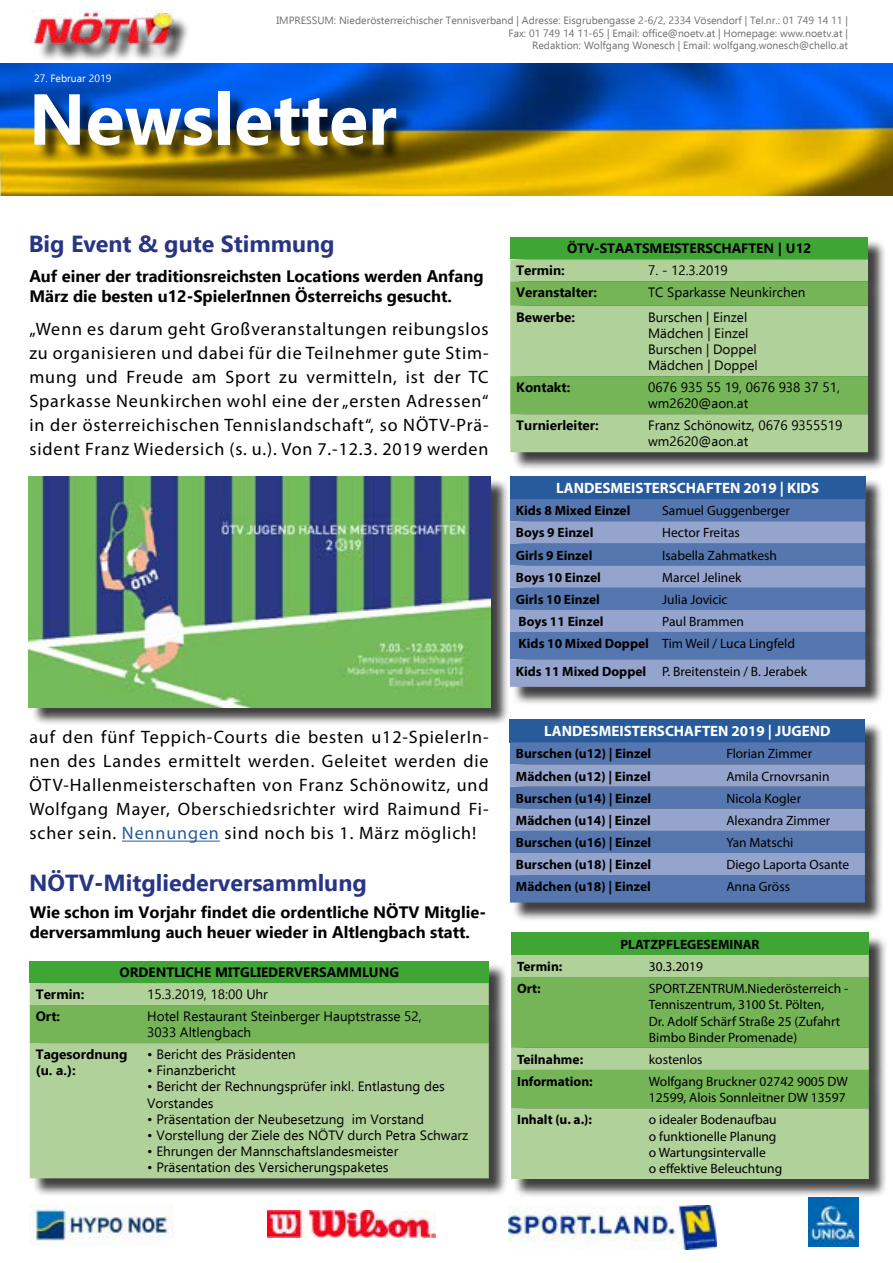
<style>
.page{position:relative;width:893px;height:1263px;background:#fff}
.page>*{position:absolute;margin:0;border:0;box-sizing:border-box;transform-origin:0 0}
.t1{font:700 72px "Ebrima";color:#fff}
.t2{font:700 23.25px "Ebrima";color:#283583}
.t3{font:18px/24px "Myriad Pro";letter-spacing:.05em;color:#000;text-align:justify}
.t4{font:700 16.5px/19.8px "Ebrima";color:#000}
.t5{font:700 15px "Myriad Pro";color:#fff}
.t6{font:13.5px/16.2px "Myriad Pro";color:#000}
.t7{font:13.5px/16.2px "Ebrima";color:#000}
.t8{font:700 13.5px "Myriad Pro";color:#000}
.t9{font:700 13.5px/16.2px "Ebrima";color:#000}
.t10{font:10.5px/12.6px "Ebrima";color:#706f6f;text-align:right}
.t11{font:10.5px "Ebrima";color:#fff}
.s1{color:#275b9b}
.s2{font-weight:700}
</style>
<div class="page">
<img style="left:0;top:64px;width:893px;height:131px">
<div style="left:38px;top:15px;width:153px;height:47px;background:#000;opacity:.75"></div>
<img style="left:33px;top:11px;width:143px;height:47px">
<hr style="left:122px;top:841px;width:98px;height:1px;background:#275b9b">
<img style="left:268px;top:1210px;width:167px;height:27px">
<img style="left:508px;top:1205px;width:208px;height:45px">
<img style="left:809px;top:1198px;width:50px;height:48px">
<div style="left:512px;top:722px;width:371px;height:199px;background:#000;opacity:.75"></div>
<div style="left:510px;top:719px;width:355px;height:23px;background:#275b9b"></div>
<div style="left:510px;top:742px;width:355px;height:160px;background:#5576af"></div>
<svg style="left:510px;top:764px;width:355px;height:111px;background:#7b91c0"></svg>
<div style="left:512px;top:478px;width:372px;height:227px;background:#000;opacity:.75"></div>
<div style="left:510px;top:476px;width:355px;height:23px;background:#275b9b"></div>
<div style="left:510px;top:499px;width:355px;height:22px;background:#5576af"></div>
<svg style="left:510px;top:521px;width:355px;height:166px;background:#798fbe"></svg>
<img style="left:30px;top:1205px;width:144px;height:39px">
<div style="left:32px;top:963px;width:476px;height:234px;background:#000;opacity:.75"></div>
<div style="left:30px;top:961px;width:459px;height:22px;background:#3fa535"></div>
<div style="left:30px;top:983px;width:459px;height:195px;background:#b0d199"></div>
<div style="left:30px;top:1005px;width:459px;height:38px;background:#75b558"></div>
<div style="left:514px;top:935px;width:373px;height:263px;background:#000;opacity:.75"></div>
<div style="left:511px;top:933px;width:358px;height:22px;background:#3fa535"></div>
<div style="left:511px;top:955px;width:358px;height:224px;background:#b0d199"></div>
<svg style="left:511px;top:977px;width:358px;height:131px;background:#7eb962"></svg>
<div style="left:31px;top:479px;width:479px;height:247px;background:#000;opacity:.75"></div>
<img style="left:29px;top:476px;width:462px;height:231px">
<div style="left:513px;top:240px;width:373px;height:231px;background:#000;opacity:.75"></div>
<div style="left:510px;top:237px;width:358px;height:22px;background:#3fa535"></div>
<div style="left:510px;top:259px;width:358px;height:193px;background:#b0d199"></div>
<svg style="left:510px;top:281px;width:358px;height:133px;background:#94c37a"></svg>
<div style="left:37px;top:94px;width:378px;height:69px;background:#000;opacity:.75"></div>
<p class="t11" style="left:34px;top:70px;width:79px">27. Februar 2019</p>
<p class="t10" style="left:276px;top:14px;width:573px">IMPRESSUM: Niederösterreichischer Tennisverband | Adresse: Eisgrubengasse 2-6/2, 2334 Vösendorf | Tel.nr.: 01 749 14 11 |<br>Fax: 01 749 14 11-65 | Email: office@noetv.at | Homepage: www.noetv.at |<br>Redaktion: Wolfgang Wonesch | Email: wolfgang.wonesch@chello.at</p>
<h1 class="t1" style="left:29px;top:66px;width:369px">Newsletter</h1>
<h2 class="t2" style="left:29px;top:227px;width:307px">Big Event &amp; gute Stimmung</h2>
<p class="t4" style="left:29px;top:265px;width:456px">Auf einer der traditionsreichsten Locations werden Anfang<br>März die besten u12-SpielerInnen Österreichs gesucht.</p>
<p class="t3" style="left:29px;top:317px;width:461px">„Wenn es darum geht Großveranstaltungen reibungslos zu organisieren und dabei für die Teilnehmer gute Stim&shy;mung und Freude am Sport zu vermitteln, ist der TC Sparkasse Neunkirchen wohl eine der „ersten Adressen“ in der österreichischen Tennislandschaft“, so NÖTV-Prä&shy;sident Franz Wiedersich (s. u.). Von 7.-12.3. 2019 werden</p>
<p class="t3" style="left:29px;top:725px;width:461px">auf den fünf Teppich-Courts die besten u12-SpielerIn&shy;nen des Landes ermittelt werden. Geleitet werden die ÖTV-Hallenmeisterschaften von Franz Schönowitz, und Wolfgang Mayer, Oberschiedsrichter wird Raimund Fi&shy;scher sein. <span class="s1">Nennungen</span> sind noch bis 1. März möglich!</p>
<h2 class="t2" style="left:29px;top:865px;width:339px">NÖTV-Mitgliederversammlung</h2>
<p class="t4" style="left:30px;top:902px;width:458px">Wie schon im Vorjahr findet die ordentliche NÖTV Mitglie&shy;derversammlung auch heuer wieder in Altlengbach statt.</p>
<p class="t9" style="left:120px;top:964px;width:281px">ORDENTLICHE MITGLIEDERVERSAMMLUNG</p>
<p class="t9" style="left:36px;top:986px;width:50px">Termin:</p>
<p class="t7" style="left:147px;top:986px;width:122px">15.3.2019, 18:00 Uhr</p>
<p class="t9" style="left:36px;top:1008px;width:26px">Ort:</p>
<p class="t7" style="left:147px;top:1008px;width:276px">Hotel Restaurant Steinberger Hauptstrasse 52,<br>3033 Altlengbach</p>
<p class="t9" style="left:36px;top:1046px;width:93px">Tagesordnung (u. a.):</p>
<p class="t7" style="left:147px;top:1046px;width:150px">• Bericht des Präsidenten</p>
<p class="t7" style="left:147px;top:1062px;width:90px">• Finanzbericht</p>
<p class="t7" style="left:147px;top:1078px;width:299px">• Bericht der Rechnungsprüfer inkl. Entlastung des<br>Vorstandes</p>
<p class="t7" style="left:147px;top:1110px;width:278px">• Präsentation der Neubesetzung im Vorstand</p>
<p class="t7" style="left:147px;top:1127px;width:323px">• Vorstellung der Ziele des NÖTV durch Petra Schwarz</p>
<p class="t7" style="left:147px;top:1143px;width:253px">• Ehrungen der Mannschaftslandesmeister</p>
<p class="t7" style="left:147px;top:1159px;width:243px">• Präsentation des Versicherungspaketes</p>
<p class="t9" style="left:567px;top:240px;width:246px">ÖTV-STAATSMEISTERSCHAFTEN | U12</p>
<p class="t9" style="left:516px;top:262px;width:50px">Termin:</p>
<p class="t7" style="left:648px;top:262px;width:81px">7. - 12.3.2019</p>
<p class="t9" style="left:516px;top:284px;width:82px">Veranstalter:</p>
<p class="t7" style="left:648px;top:284px;width:159px">TC Sparkasse Neunkirchen</p>
<p class="t9" style="left:516px;top:308px;width:60px">Bewerbe:</p>
<p class="t7" style="left:648px;top:308px;width:111px">Burschen | Einzel<br>Mädchen | Einzel<br>Burschen | Doppel<br>Mädchen | Doppel</p>
<p class="t9" style="left:516px;top:379px;width:56px">Kontakt:</p>
<p class="t7" style="left:648px;top:379px;width:193px">0676 935 55 19, 0676 938 37 51, wm2620@aon.at</p>
<p class="t9" style="left:516px;top:417px;width:84px">Turnierleiter:</p>
<p class="t7" style="left:648px;top:417px;width:196px">Franz Schönowitz, 0676 9355519 wm2620@aon.at</p>
<p class="t5" style="left:556px;top:478px;width:265px">LANDESMEISTERSCHAFTEN 2019 | KIDS</p>
<p class="t8" style="left:516px;top:502px;width:116px">Kids 8 Mixed Einzel</p>
<p class="t6" style="left:662px;top:502px;width:129px">Samuel Guggenberger</p>
<p class="t8" style="left:516px;top:524px;width:79px">Boys 9 Einzel</p>
<p class="t6" style="left:662px;top:525px;width:79px">Hector Freitas</p>
<p class="t8" style="left:516px;top:546px;width:78px">Girls 9 Einzel</p>
<p class="t6" style="left:662px;top:547px;width:116px">Isabella Zahmatkesh</p>
<p class="t8" style="left:516px;top:568px;width:86px">Boys 10 Einzel</p>
<p class="t6" style="left:662px;top:569px;width:81px">Marcel Jelinek</p>
<p class="t8" style="left:516px;top:590px;width:85px">Girls 10 Einzel</p>
<p class="t6" style="left:662px;top:591px;width:67px">Julia Jovicic</p>
<p class="t8" style="left:519px;top:613px;width:86px">Boys 11 Einzel</p>
<p class="t6" style="left:519px;top:610px;width:278px;line-height:22.2px;text-indent:144px">Paul Brammen<br><span class="s2">Kids 10 Mixed Doppel</span> Tim Weil / Luca Lingfeld</p>
<p class="t6" style="left:516px;top:663px;width:293px"><span class="s2">Kids 11 Mixed Doppel</span> P. Breitenstein / B. Jerabek</p>
<p class="t5" style="left:544px;top:721px;width:288px">LANDESMEISTERSCHAFTEN 2019 | JUGEND</p>
<p class="t8" style="left:516px;top:745px;width:137px">Burschen (u12) | Einzel</p>
<p class="t6" style="left:726px;top:746px;width:87px">Florian Zimmer</p>
<p class="t8" style="left:516px;top:767px;width:136px">Mädchen (u12) | Einzel</p>
<p class="t6" style="left:726px;top:768px;width:105px">Amila Crnovrsanin</p>
<p class="t8" style="left:516px;top:789px;width:137px">Burschen (u14) | Einzel</p>
<p class="t6" style="left:726px;top:790px;width:76px">Nicola Kogler</p>
<p class="t8" style="left:516px;top:811px;width:136px">Mädchen (u14) | Einzel</p>
<p class="t6" style="left:726px;top:812px;width:106px">Alexandra Zimmer</p>
<p class="t8" style="left:516px;top:834px;width:137px">Burschen (u16) | Einzel</p>
<p class="t6" style="left:726px;top:834px;width:69px">Yan Matschi</p>
<p class="t8" style="left:516px;top:856px;width:137px">Burschen (u18) | Einzel</p>
<p class="t6" style="left:726px;top:856px;width:125px">Diego Laporta Osante</p>
<p class="t8" style="left:516px;top:878px;width:136px">Mädchen (u18) | Einzel</p>
<p class="t6" style="left:726px;top:878px;width:65px">Anna Gröss</p>
<p class="t8" style="left:620px;top:935px;width:141px">PLATZPFLEGESEMINAR</p>
<p class="t8" style="left:517px;top:958px;width:47px">Termin:</p>
<p class="t6" style="left:649px;top:958px;width:56px">30.3.2019</p>
<p class="t8" style="left:517px;top:980px;width:25px">Ort:</p>
<p class="t6" style="left:649px;top:980px;width:201px">SPORT.ZENTRUM.Niederösterreich -<br>Tenniszentrum, 3100 St. Pölten,<br>Dr. Adolf Schärf Straße 25 (Zufahrt<br>Bimbo Binder Promenade)</p>
<p class="t8" style="left:517px;top:1050px;width:68px">Teilnahme:</p>
<p class="t6" style="left:649px;top:1051px;width:55px">kostenlos</p>
<p class="t8" style="left:517px;top:1073px;width:77px">Information:</p>
<p class="t6" style="left:649px;top:1073px;width:201px">Wolfgang Bruckner 02742 9005 DW<br>12599, Alois Sonnleitner DW 13597</p>
<p class="t8" style="left:517px;top:1111px;width:76px">Inhalt (u. a.):</p>
<p class="t6" style="left:649px;top:1111px;width:135px">o idealer Bodenaufbau o funktionelle Planung o Wartungsintervalle<br>o effektive Beleuchtung</p>
</div>
